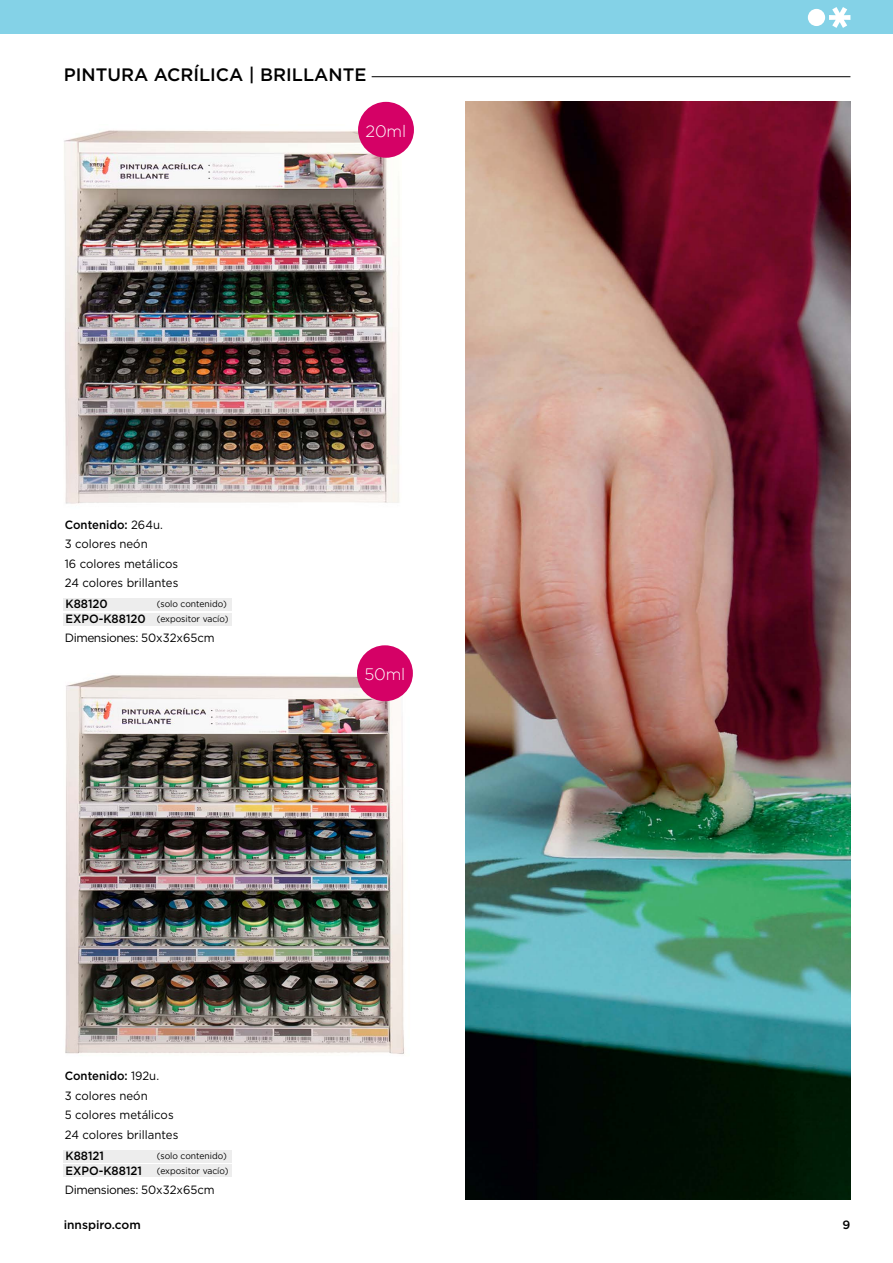
<style>
.page{position:relative;width:893px;height:1263px;background:#fff}
.page>*{position:absolute;margin:0;border:0;box-sizing:border-box;transform-origin:0 0}
.t1{font:500 18px "Gotham";color:#000}
.t2{font:300 16.5px "Gotham";letter-spacing:-.01em;color:#fff}
.t3{font:12px/19.5px "Gotham";color:#000;scale:.95 1}
.t4{font:12px "Gotham";letter-spacing:-.04em;color:#000}
.t5{font:500 12px/15px "Gotham";color:#000;scale:.95 1}
.t6{font:500 12px "Gotham";color:#000}
.t7{font:9px/15px "Gotham";color:#000;scale:.95 1}
.s1{font-weight:500}
</style>
<div class="page">
<div style="left:0;top:0;width:893px;height:34px;background:#84d2e7"></div>
<div style="left:808px;top:9px;width:17px;height:17px;background:#fff;border-radius:50%"></div>
<svg style="left:829px;top:7px;width:21px;height:21px"></svg>
<img style="left:65px;top:675px;width:348px;height:379px">
<hr style="left:372px;top:76px;width:478px;height:1px;background:#000">
<img style="left:64px;top:130px;width:350px;height:374px">
<img style="left:466px;top:102px;width:384px;height:1097px">
<div style="left:64px;top:598px;width:168px;height:13px;background:#ededed"></div>
<div style="left:64px;top:613px;width:168px;height:12px;background:#ededed"></div>
<div style="left:358px;top:102px;width:56px;height:56px;background:#d50166;border-radius:50%"></div>
<div style="left:357px;top:645px;width:56px;height:56px;background:#d50166;border-radius:50%"></div>
<div style="left:64px;top:1150px;width:168px;height:12px;background:#ededed"></div>
<div style="left:64px;top:1164px;width:168px;height:13px;background:#ededed"></div>
<h1 class="t1" style="left:64px;top:65px;width:304px">PINTURA ACRÍLICA | BRILLANTE</h1>
<h2 class="t2" style="left:365px;top:122px;width:42px">20ml</h2>
<p class="t3" style="left:65px;top:514px;width:121px"><span class="s1">Contenido:</span> 264u.<br>3 colores neón<br>16 colores metálicos<br>24 colores brillantes</p>
<p class="t5" style="left:65px;top:596px;width:86px">K88120<br>EXPO-K88120</p>
<p class="t7" style="left:157px;top:596px;width:77px">(solo contenido) (expositor vacío)</p>
<p class="t4" style="left:65px;top:631px;width:151px">Dimensiones: 50x32x65cm</p>
<h2 class="t2" style="left:364px;top:665px;width:43px">50ml</h2>
<p class="t3" style="left:65px;top:1066px;width:121px"><span class="s1">Contenido:</span> 192u.<br>3 colores neón<br>5 colores metálicos<br>24 colores brillantes</p>
<p class="t5" style="left:65px;top:1148px;width:82px">K88121<br>EXPO-K88121</p>
<p class="t7" style="left:157px;top:1148px;width:77px">(solo contenido) (expositor vacío)</p>
<p class="t4" style="left:65px;top:1182px;width:151px">Dimensiones: 50x32x65cm</p>
<p class="t6" style="left:64px;top:1218px;width:79px">innspiro.com</p>
<p class="t6" style="left:843px;top:1218px;width:9px">9</p>
</div>
